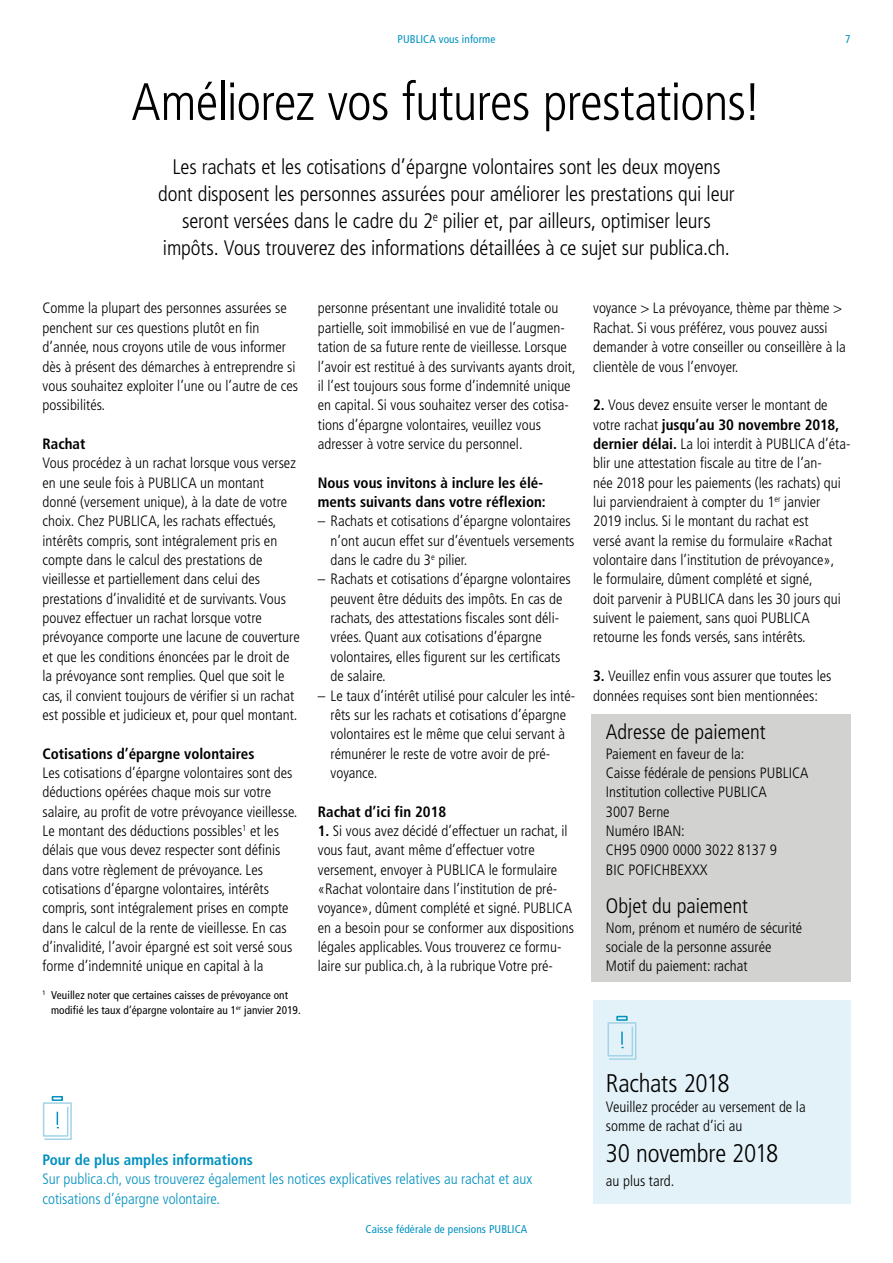
<style>
.page{position:relative;width:893px;height:1263px;background:#fff}
.page>*{position:absolute;margin:0;border:0;box-sizing:border-box;transform-origin:0 0}
.t1{font:300 condensed 52.5px "Frutiger";letter-spacing:-.015em;color:#000}
.t2{font:300 condensed 25.5px "Frutiger";letter-spacing:-.01em;color:#000}
.t3{font:300 condensed 21px/27px "Frutiger";letter-spacing:-.01em;color:#000;text-align:center}
.t4{font:300 condensed 15px/19.4px "Frutiger";color:#000}
.t5{font:700 condensed 15px/19.4px "Frutiger";color:#000}
.t6{font:300 condensed 15px/19.4px "Frutiger";color:#0091c0}
.t7{font:700 condensed 15px "Frutiger";color:#0091c0}
.t8{font:condensed 11.25px/15px "Frutiger";letter-spacing:.01em;color:#000}
.t9{font:condensed 11.25px "Frutiger";letter-spacing:.01em;color:#0091c0}
.s1{font-weight:700}
</style>
<div class="page">
<div style="left:591px;top:714px;width:259px;height:268px;background:#d2d2d1"></div>
<div style="left:593px;top:1000px;width:257px;height:204px;background:#e3f2f8"></div>
<div style="left:616px;top:1016px;width:12px;height:5px;border:2px solid #0091c0"></div>
<svg style="left:607px;top:1022px;width:30px;height:38px"></svg>
<div style="left:52px;top:1096px;width:11px;height:5px;border:2px solid #0091c0"></div>
<svg style="left:42px;top:1102px;width:30px;height:38px"></svg>
<p class="t9" style="left:397px;top:32px;width:99px">PUBLICA vous informe</p>
<p class="t9" style="left:845px;top:32px;width:7px">7</p>
<h1 class="t1" style="left:131px;top:72px;width:632px">Améliorez vos futures prestations!</h1>
<p class="t3" style="left:158px;top:154px;width:578px">Les rachats et les cotisations d’épargne volontaires sont les deux moyens dont disposent les personnes assurées pour améliorer les prestations qui leur seront versées dans le cadre du 2<sup>e</sup> pilier et, par ailleurs, optimiser leurs impôts. Vous trouverez des informations détaillées à ce sujet sur publica.ch.</p>
<p class="t4" style="left:43px;top:299px;width:257px">Comme la plupart des personnes assurées se penchent sur ces questions plutôt en fin d’année, nous croyons utile de vous informer dès à présent des démarches à entreprendre si vous souhaitez exploiter l’une ou l’autre de ces possibilités.</p>
<p class="t5" style="left:43px;top:434px;width:44px">Rachat</p>
<p class="t4" style="left:43px;top:454px;width:259px">Vous procédez à un rachat lorsque vous versez en une seule fois à PUBLICA un montant donné (versement unique), à la date de votre choix. Chez PUBLICA, les rachats effectués, intérêts compris, sont intégralement pris en compte dans le calcul des prestations de vieillesse et partiellement dans celui des prestations d’invalidité et de survivants. Vous pouvez effectuer un rachat lorsque votre prévoyance comporte une lacune de couverture et que les conditions énoncées par le droit de la prévoyance sont remplies. Quel que soit le cas, il convient toujours de vérifier si un rachat est possible et judicieux et, pour quel montant.</p>
<p class="t5" style="left:43px;top:744px;width:214px">Cotisations d’épargne volontaires</p>
<p class="t4" style="left:43px;top:763px;width:257px">Les cotisations d’épargne volontaires sont des déductions opérées chaque mois sur votre salaire, au profit de votre prévoyance vieillesse.<br>Le montant des déductions possibles<sup>1</sup> et les délais que vous devez respecter sont définis dans votre règlement de prévoyance. Les cotisations d’épargne volontaires, intérêts compris, sont intégralement prises en compte dans le calcul de la rente de vieillesse. En cas d’invalidité, l’avoir épargné est soit versé sous forme d’indemnité unique en capital à la</p>
<p class="t8" style="left:51px;top:988px;width:251px;text-indent:-9px"><sup>1</sup> Veuillez noter que certaines caisses de prévoyance ont modifié les taux d’épargne volontaire au 1<sup>er</sup> janvier 2019.</p>
<p class="t4" style="left:318px;top:299px;width:259px">personne présentant une invalidité totale ou partielle, soit immobilisé en vue de l’augmen&shy;tation de sa future rente de vieillesse. Lorsque l’avoir est restitué à des survivants ayants droit, il l’est toujours sous forme d’indemnité unique en capital. Si vous souhaitez verser des cotisa&shy;tions d’épargne volontaires, veuillez vous adresser à votre service du personnel.</p>
<p class="t5" style="left:318px;top:473px;width:230px">Nous vous invitons à inclure les élé&shy;ments suivants dans votre réflexion:</p>
<p class="t4" style="left:331px;top:512px;width:245px;text-indent:-13px">– Rachats et cotisations d’épargne volontaires n’ont aucun effet sur d’éventuels versements dans le cadre du 3<sup>e</sup> pilier.</p>
<p class="t4" style="left:331px;top:570px;width:242px;text-indent:-13px">– Rachats et cotisations d’épargne volontaires peuvent être déduits des impôts. En cas de rachats, des attestations fiscales sont déli&shy;vrées. Quant aux cotisations d’épargne volontaires, elles figurent sur les certificats de salaire.</p>
<p class="t4" style="left:331px;top:686px;width:246px;text-indent:-13px">– Le taux d’intérêt utilisé pour calculer les inté&shy;rêts sur les rachats et cotisations d’épargne volontaires est le même que celui servant à rémunérer le reste de votre avoir de pré&shy;voyance.</p>
<p class="t5" style="left:318px;top:802px;width:130px">Rachat d’ici fin 2018</p>
<p class="t4" style="left:318px;top:821px;width:258px"><span class="s1">1.</span> Si vous avez décidé d’effectuer un rachat, il vous faut, avant même d’effectuer votre versement, envoyer à PUBLICA le formulaire «Rachat volontaire dans l’institution de pré&shy;voyance», dûment complété et signé. PUBLICA en a besoin pour se conformer aux dispositions légales applicables. Vous trouverez ce formu&shy;laire sur publica.ch, à la rubrique Votre pré-</p>
<p class="t4" style="left:593px;top:299px;width:254px">voyance &gt; La prévoyance, thème par thème &gt; Rachat. Si vous préférez, vous pouvez aussi demander à votre conseiller ou conseillère à la clientèle de vous l’envoyer.</p>
<p class="t4" style="left:593px;top:396px;width:259px"><span class="s1">2.</span> Vous devez ensuite verser le montant de votre rachat <span class="s1">jusqu’au 30 novembre 2018, dernier délai.</span> La loi interdit à PUBLICA d’éta&shy;blir une attestation fiscale au titre de l’an-<br>née 2018 pour les paiements (les rachats) qui lui parviendraient à compter du 1<sup>er</sup> janvier 2019 inclus. Si le montant du rachat est<br>versé avant la remise du formulaire «Rachat volontaire dans l’institution de prévoyance»,<br>le formulaire, dûment complété et signé,<br>doit parvenir à PUBLICA dans les 30 jours qui suivent le paiement, sans quoi PUBLICA retourne les fonds versés, sans intérêts.</p>
<p class="t4" style="left:593px;top:666px;width:240px"><span class="s1">3.</span> Veuillez enfin vous assurer que toutes les données requises sont bien mentionnées:</p>
<h3 class="t3" style="left:606px;top:719px;width:161px">Adresse de paiement</h3>
<p class="t4" style="left:606px;top:744px;width:204px">Paiement en faveur de la:<br>Caisse fédérale de pensions PUBLICA<br>Institution collective PUBLICA<br>3007 Berne<br>Numéro IBAN:<br>CH95 0900 0000 3022 8137 9<br>BIC POFICHBEXXX</p>
<h3 class="t3" style="left:606px;top:893px;width:143px">Objet du paiement</h3>
<p class="t4" style="left:606px;top:918px;width:198px">Nom, prénom et numéro de sécurité sociale de la personne assurée<br>Motif du paiement: rachat</p>
<p class="t7" style="left:43px;top:1151px;width:212px">Pour de plus amples informations</p>
<p class="t6" style="left:43px;top:1170px;width:491px">Sur publica.ch, vous trouverez également les notices explicatives relatives au rachat et aux cotisations d’épargne volontaire.</p>
<p class="t9" style="left:366px;top:1223px;width:163px">Caisse fédérale de pensions PUBLICA</p>
<h2 class="t2" style="left:606px;top:1069px;width:125px">Rachats 2018</h2>
<p class="t4" style="left:606px;top:1097px;width:201px">Veuillez procéder au versement de la somme de rachat d’ici au</p>
<h2 class="t2" style="left:606px;top:1139px;width:174px">30 novembre 2018</h2>
<p class="t4" style="left:606px;top:1171px;width:70px">au plus tard.</p>
</div>
